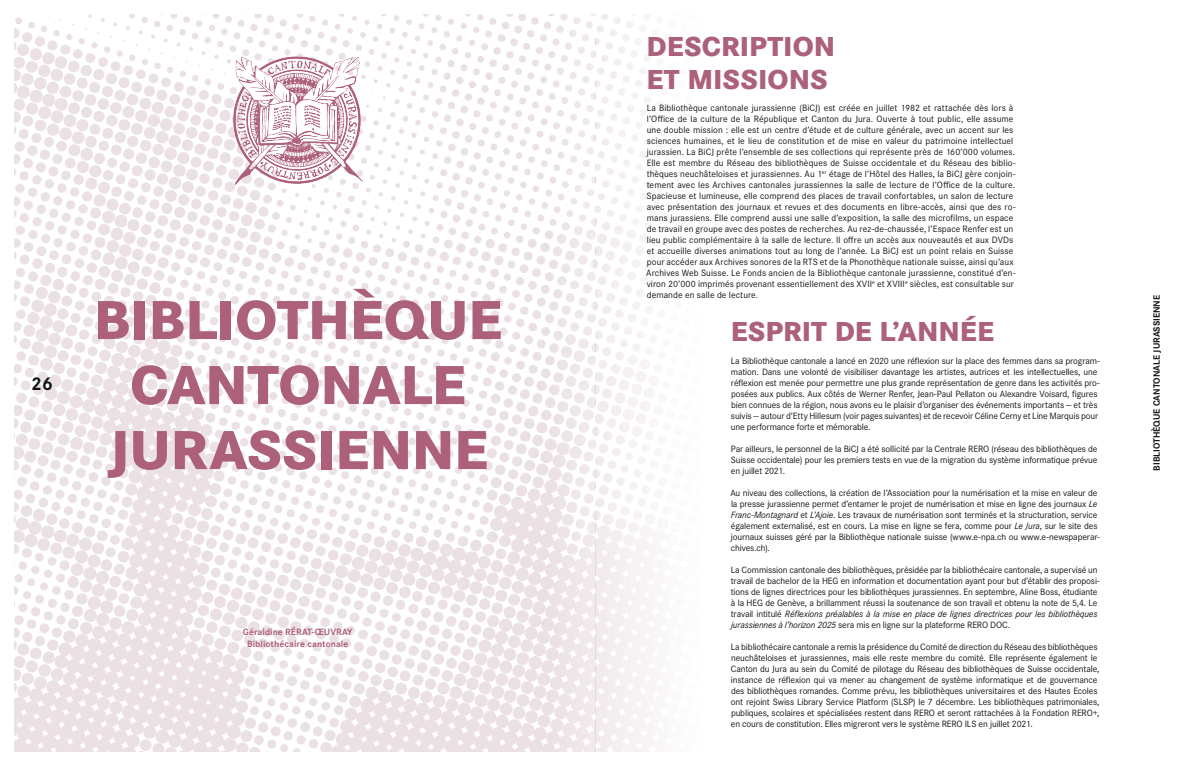
<style>
.page{position:relative;width:1191px;height:760px;background:#fff}
.page>*{position:absolute;margin:0;border:0;box-sizing:border-box;transform-origin:0 0}
.t1{font:800 57px/65px "Corporate S";letter-spacing:-.01em;color:#ac607a;text-align:center}
.t2{font:800 28.5px/33px "Corporate S";letter-spacing:.005em;color:#ac607a}
.t3{font:700 19px "Corporate S";color:#121617}
.t4{font:9.5px/11px "Corporate S";letter-spacing:-.01em;color:#121617}
.t5{font:700 9.5px/12px "Corporate S";letter-spacing:.005em;color:#ac607a;text-align:center}
.t6{font:700 9.5px "Corporate S";color:#121617}
.s1{font-style:italic}
</style>
<div class="page">
<img style="left:14px;top:14px;width:638px;height:737px">
<img style="left:233px;top:57px;width:129px;height:127px">
<h3 class="t3" style="left:31px;top:373px;width:23px">26</h3>
<h2 class="t2" style="left:646px;top:31px;width:190px">DESCRIPTION<br>ET MISSIONS</h2>
<p class="t4" style="left:646px;top:102px;width:371px">La Bibliothèque cantonale jurassienne (BiCJ) est créée en juillet 1982 et rattachée dès lors à l’Office de la culture de la République et Canton du Jura. Ouverte à tout public, elle assume une double mission : elle est un centre d’étude et de culture générale, avec un accent sur les sciences humaines, et le lieu de constitution et de mise en valeur du patrimoine intellectuel jurassien. La BiCJ prête l’ensemble de ses collections qui représente près de 160’000 volumes.<br>Elle est membre du Réseau des bibliothèques de Suisse occidentale et du Réseau des biblio&shy;thèques neuchâteloises et jurassiennes. Au 1<sup>er</sup> étage de l’Hôtel des Halles, la BiCJ gère conjoin&shy;tement avec les Archives cantonales jurassiennes la salle de lecture de l’Office de la culture.<br>Spacieuse et lumineuse, elle comprend des places de travail confortables, un salon de lecture avec présentation des journaux et revues et des documents en libre-accès, ainsi que des ro&shy;mans jurassiens. Elle comprend aussi une salle d’exposition, la salle des microfilms, un espace de travail en groupe avec des postes de recherches. Au rez-de-chaussée, l’Espace Renfer est un lieu public complémentaire à la salle de lecture. Il offre un accès aux nouveautés et aux DVDs et accueille diverses animations tout au long de l’année. La BiCJ est un point relais en Suisse pour accéder aux Archives sonores de la RTS et de la Phonothèque nationale suisse, ainsi qu’aux Archives Web Suisse. Le Fonds ancien de la Bibliothèque cantonale jurassienne, constitué d’en&shy;viron 20’000 imprimés provenant essentiellement des XVII<sup>e</sup> et XVIII<sup>e</sup> siècles, est consultable sur demande en salle de lecture.</p>
<h1 class="t1" style="left:94px;top:289px;width:410px">BIBLIOTHÈQUE<br>CANTONALE<br>JURASSIENNE</h1>
<p class="t6" style="left:1151px;top:471px;width:177px;rotate:-90deg">BIBLIOTHÈQUE CANTONALE JURASSIENNE</p>
<h2 class="t2" style="left:730px;top:316px;width:265px">ESPRIT DE L’ANNÉE</h2>
<p class="t4" style="left:731px;top:355px;width:370px">La Bibliothèque cantonale a lancé en 2020 une réflexion sur la place des femmes dans sa program&shy;mation. Dans une volonté de visibiliser davantage les artistes, autrices et les intellectuelles, une réflexion est menée pour permettre une plus grande représentation de genre dans les activités pro&shy;posées aux publics. Aux côtés de Werner Renfer, Jean-Paul Pellaton ou Alexandre Voisard, figures bien connues de la région, nous avons eu le plaisir d’organiser des événements importants — et très suivis — autour d’Etty Hillesum (voir pages suivantes) et de recevoir Céline Cerny et Line Marquis pour une performance forte et mémorable.</p>
<p class="t4" style="left:730px;top:443px;width:368px;text-align:justify">Par ailleurs, le personnel de la BiCJ a été sollicité par la Centrale RERO (réseau des bibliothèques de Suisse occidentale) pour les premiers tests en vue de la migration du système informatique prévue en juillet 2021.</p>
<p class="t4" style="left:730px;top:487px;width:371px">Au niveau des collections, la création de l’Association pour la numérisation et la mise en valeur de la presse jurassienne permet d’entamer le projet de numérisation et mise en ligne des journaux <span class="s1">Le Franc-Montagnard</span> et <span class="s1">L’Ajoie</span>. Les travaux de numérisation sont terminés et la structuration, service également externalisé, est en cours. La mise en ligne se fera, comme pour <span class="s1">Le Jura</span>, sur le site des journaux suisses géré par la Bibliothèque nationale suisse (www.e-npa.ch ou www.e-newspaperar&shy;chives.ch).</p>
<p class="t4" style="left:730px;top:564px;width:370px">La Commission cantonale des bibliothèques, présidée par la bibliothécaire cantonale, a supervisé un travail de bachelor de la HEG en information et documentation ayant pour but d’établir des proposi&shy;tions de lignes directrices pour les bibliothèques jurassiennes. En septembre, Aline Boss, étudiante à la HEG de Genève, a brillamment réussi la soutenance de son travail et obtenu la note de 5,4. Le travail intitulé <span class="s1">Réflexions préalables à la mise en place de lignes directrices pour les bibliothèques jurassiennes à l’horizon 2025</span> sera mis en ligne sur la plateforme RERO DOC.</p>
<p class="t4" style="left:731px;top:641px;width:370px">La bibliothécaire cantonale a remis la présidence du Comité de direction du Réseau des bibliothèques neuchâteloises et jurassiennes, mais elle reste membre du comité. Elle représente également le Canton du Jura au sein du Comité de pilotage du Réseau des bibliothèques de Suisse occidentale, instance de réflexion qui va mener au changement de système informatique et de gouvernance des bibliothèques romandes. Comme prévu, les bibliothèques universitaires et des Hautes Ecoles ont rejoint Swiss Library Service Platform (SLSP) le 7 décembre. Les bibliothèques patrimoniales, publiques, scolaires et spécialisées restent dans RERO et seront rattachées à la Fondation RERO+, en cours de constitution. Elles migreront vers le système RERO ILS en juillet 2021.</p>
<p class="t5" style="left:243px;top:626px;width:111px">Géraldine RÉRAT-ŒUVRAY<br>Bibliothécaire cantonale</p>
</div>
